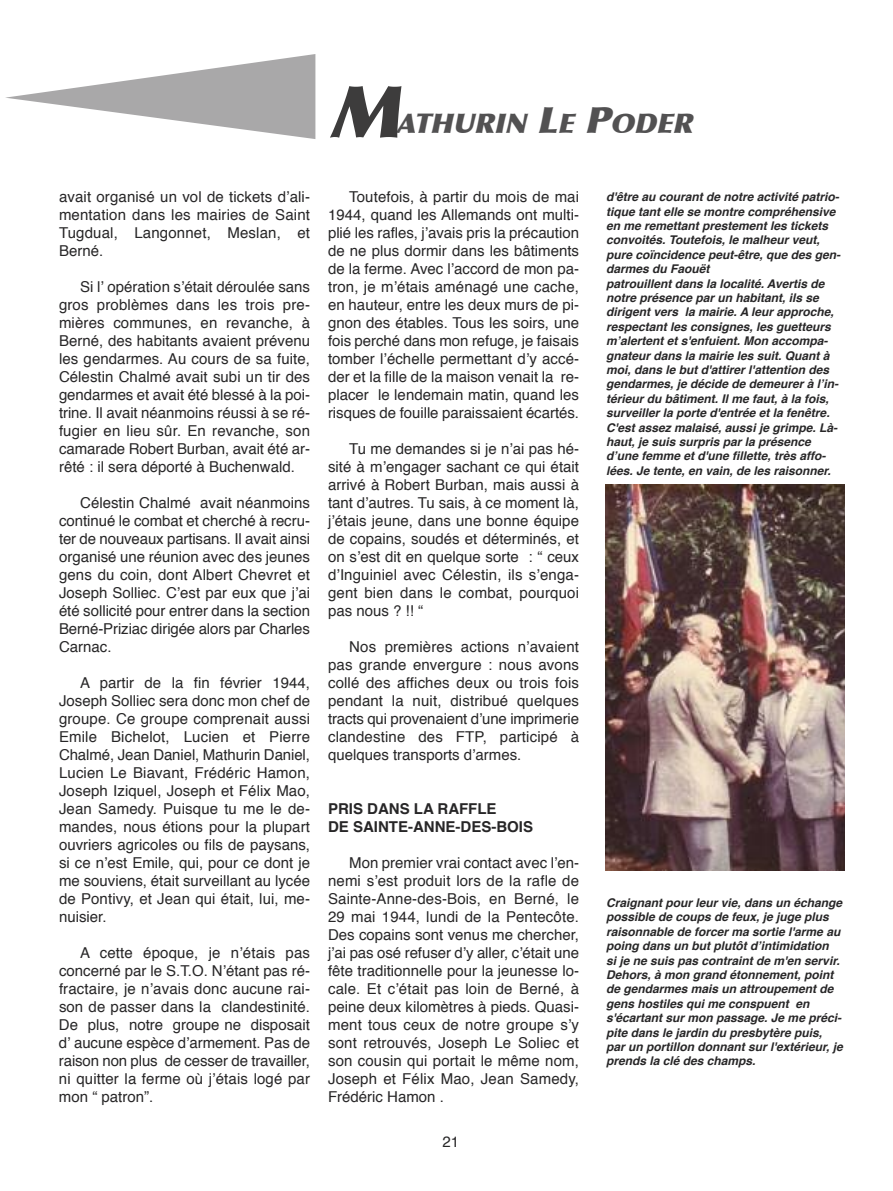
<style>
.page{position:relative;width:893px;height:1191px;background:#fff}
.page>*{position:absolute;margin:0;border:0;box-sizing:border-box;transform-origin:0 0}
.t1{font:italic 900 72px "Optima";color:#3d3c3c}
.t2{font:italic 900 27px "Optima";color:#525152}
.t3{font:15px/18px "Helvetica";color:#272627;text-align:justify}
.t4{font:700 15px/18px "Helvetica";color:#272627}
.t5{font:italic 700 12px/14.4px "Helvetica";color:#272627}
.s1{font-size:36px}
</style>
<div class="page">
<svg style="left:5px;top:54px;width:310px;height:85px"></svg>
<img style="left:605px;top:485px;width:239px;height:385px">
<h1 class="t1" style="left:329px;top:68px;width:91px">M</h1>
<h2 class="t2" style="left:396px;top:107px;width:305px">ATHURIN <span class="s1">L</span>E <span class="s1">P</span>ODER</h2>
<p class="t3" style="left:59px;top:188px;width:253px">avait organisé un vol de tickets d’ali&shy;mentation dans les mairies de Saint Tugdual, Langonnet, Meslan, et Berné.</p>
<p class="t3" style="left:59px;top:278px;width:253px;text-indent:21px">Si l’ opération s’était déroulée sans gros problèmes dans les trois pre&shy;mières communes, en revanche, à Berné, des habitants avaient prévenu les gendarmes. Au cours de sa fuite, Célestin Chalmé avait subi un tir des gendarmes et avait été blessé à la poi&shy;trine. Il avait néanmoins réussi à se ré&shy;fugier en lieu sûr. En revanche, son camarade Robert Burban, avait été ar&shy;rêté : il sera déporté à Buchenwald.</p>
<p class="t3" style="left:59px;top:494px;width:253px;text-indent:21px">Célestin Chalmé avait néanmoins continué le combat et cherché à recru&shy;ter de nouveaux partisans. Il avait ainsi organisé une réunion avec des jeunes gens du coin, dont Albert Chevret et Joseph Solliec. C’est par eux que j’ai été sollicité pour entrer dans la section Berné-Priziac dirigée alors par Charles Carnac.</p>
<p class="t3" style="left:59px;top:674px;width:253px;text-indent:21px">A partir de la fin février 1944, Joseph Solliec sera donc mon chef de groupe. Ce groupe comprenait aussi Emile Bichelot, Lucien et Pierre Chalmé, Jean Daniel, Mathurin Daniel, Lucien Le Biavant, Frédéric Hamon, Joseph Iziquel, Joseph et Félix Mao, Jean Samedy. Puisque tu me le de&shy;mandes, nous étions pour la plupart ouvriers agricoles ou fils de paysans, si ce n’est Emile, qui, pour ce dont je me souviens, était surveillant au lycée de Pontivy, et Jean qui était, lui, me&shy;nuisier.</p>
<p class="t3" style="left:59px;top:944px;width:253px;text-indent:21px">A cette époque, je n’étais pas concerné par le S.T.O. N’étant pas ré&shy;fractaire, je n’avais donc aucune rai&shy;son de passer dans la clandestinité.<br>De plus, notre groupe ne disposait d’ aucune espèce d’armement. Pas de raison non plus de cesser de travailler, ni quitter la ferme où j’étais logé par mon “ patron”.</p>
<p class="t3" style="left:328px;top:188px;width:253px;text-indent:21px">Toutefois, à partir du mois de mai 1944, quand les Allemands ont multi&shy;plié les rafles, j’avais pris la précaution de ne plus dormir dans les bâtiments de la ferme. Avec l’accord de mon pa&shy;tron, je m’étais aménagé une cache, en hauteur, entre les deux murs de pi&shy;gnon des étables. Tous les soirs, une fois perché dans mon refuge, je faisais tomber l’échelle permettant d’y accé&shy;der et la fille de la maison venait la re&shy;placer le lendemain matin, quand les risques de fouille paraissaient écartés.</p>
<p class="t3" style="left:328px;top:440px;width:253px;text-indent:21px">Tu me demandes si je n’ai pas hé&shy;sité à m’engager sachant ce qui était arrivé à Robert Burban, mais aussi à tant d’autres. Tu sais, à ce moment là, j’étais jeune, dans une bonne équipe de copains, soudés et déterminés, et on s’est dit en quelque sorte : “ ceux d’Inguiniel avec Célestin, ils s’enga&shy;gent bien dans le combat, pourquoi pas nous ? !! “</p>
<p class="t3" style="left:328px;top:638px;width:253px;text-indent:21px">Nos premières actions n’avaient pas grande envergure : nous avons collé des affiches deux ou trois fois pendant la nuit, distribué quelques tracts qui provenaient d’une imprimerie clandestine des FTP, participé à quelques transports d’armes.</p>
<p class="t4" style="left:328px;top:800px;width:207px">PRIS DANS LA RAFFLE<br>DE SAINTE-ANNE-DES-BOIS</p>
<p class="t3" style="left:328px;top:854px;width:253px;text-indent:21px">Mon premier vrai contact avec l’en&shy;nemi s’est produit lors de la rafle de Sainte-Anne-des-Bois, en Berné, le 29 mai 1944, lundi de la Pentecôte.<br>Des copains sont venus me chercher, j’ai pas osé refuser d’y aller, c’était une fête traditionnelle pour la jeunesse lo&shy;cale. Et c’était pas loin de Berné, à peine deux kilomètres à pieds. Quasi&shy;ment tous ceux de notre groupe s’y sont retrouvés, Joseph Le Soliec et son cousin qui portait le même nom, Joseph et Félix Mao, Jean Samedy, Frédéric Hamon .</p>
<p class="t3" style="left:442px;top:1134px;width:18px">21</p>
<p class="t5" style="left:606px;top:191px;width:238px">d'être au courant de notre activité patrio&shy;tique tant elle se montre compréhensive en me remettant prestement les tickets convoités. toutefois, le malheur veut, pure coïncidence peut-être, que des gen&shy;darmes du Faouët<br>patrouillent dans la localité. avertis de notre présence par un habitant, ils se dirigent vers la mairie. a leur approche, respectant les consignes, les guetteurs m’alertent et s'enfuient. mon accompa&shy;gnateur dans la mairie les suit. quant à moi, dans le but d'attirer l'attention des gendarmes, je décide de demeurer à l’in&shy;térieur du bâtiment. il me faut, à la fois, surveiller la porte d'entrée et la fenêtre.<br>C'est assez malaisé, aussi je grimpe. Là&shy;haut, je suis surpris par la présence d’une femme et d'une fillette, très affo&shy;lées. je tente, en vain, de les raisonner.</p>
<p class="t5" style="left:606px;top:896px;width:241px">Craignant pour leur vie, dans un échange possible de coups de feux, je juge plus raisonnable de forcer ma sortie l'arme au poing dans un but plutôt d’intimidation si je ne suis pas contraint de m'en servir. dehors, à mon grand étonnement, point de gendarmes mais un attroupement de gens hostiles qui me conspuent en s'écartant sur mon passage. je me préci&shy;pite dans le jardin du presbytère puis, par un portillon donnant sur l'extérieur, je prends la clé des champs.</p>
</div>
